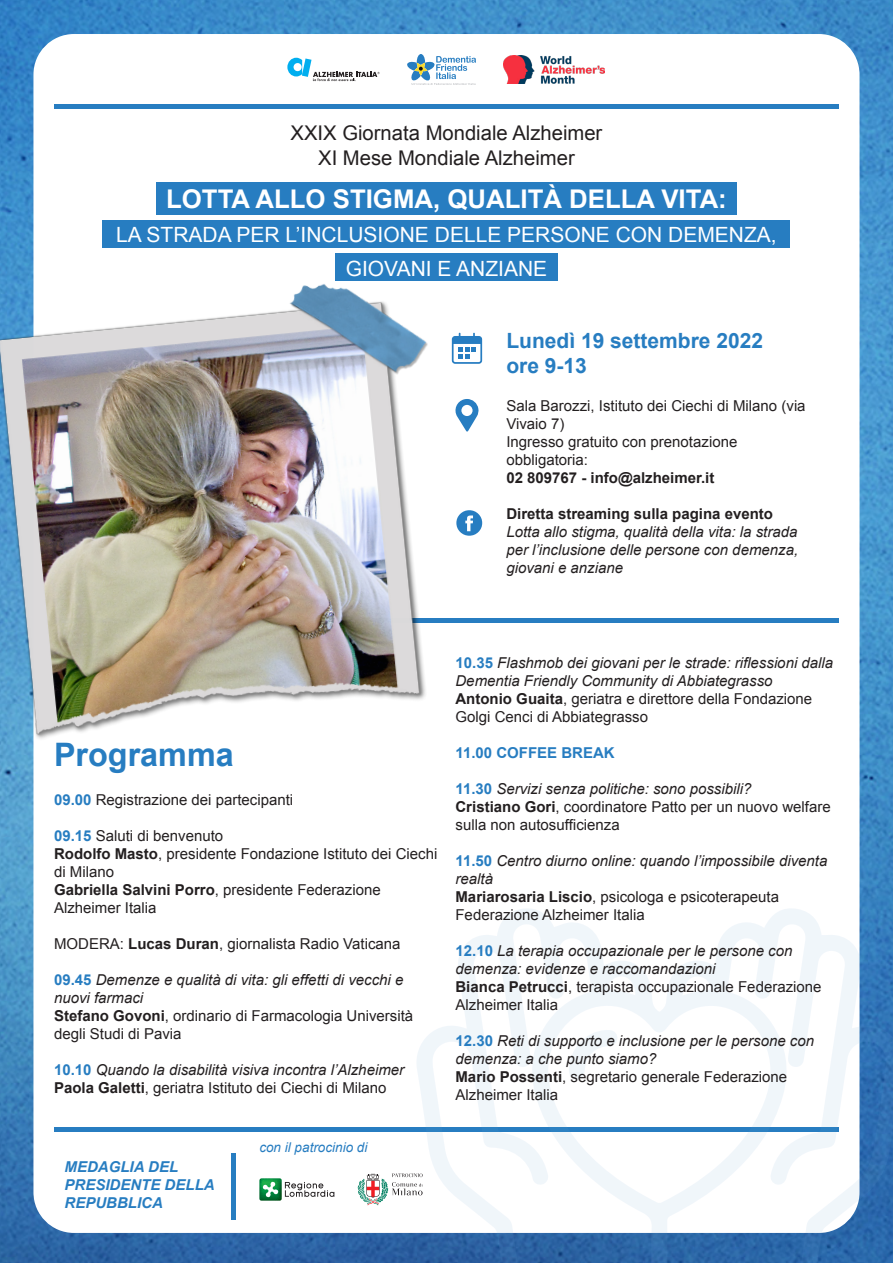
<style>
.page{position:relative;width:893px;height:1263px;background:#fff}
.page>*{position:absolute;margin:0;border:0;box-sizing:border-box;transform-origin:0 0}
.t1{font:700 32.4px "Arial";color:#277dc1}
.t2{font:700 25.8px "Arial";color:#fff}
.t3{font:21px "Arial";color:#fff}
.t4{font:700 21px "Arial";color:#277dc1}
.t5{font:20.25px "Arial";color:#231f20}
.t6{font:15px/18px "Arial";color:#231f20}
.t7{font:italic 15px/18px "Arial";color:#231f20}
.t8{font:italic 700 15px "Arial";color:#277dc1}
.t9{font:700 15px "Arial";color:#231f20}
.t10{font:700 15px "Arial";color:#277dc1}
.t11{font:italic 13.5px "Arial";color:#277dc1}
.s1{font-weight:700;font-style:normal}
.s2{font-weight:700;color:#277dc1}
.s3{font-weight:700}
.s4{font-weight:700;font-style:normal;color:#277dc1}
</style>
<div class="page">
<img style="left:0;top:0;width:893px;height:1263px">
<div style="left:33px;top:34px;width:826px;height:1199px;background:#fff;border-radius:40px"></div>
<div style="left:54px;top:104px;width:785px;height:5px;background:#277dc1"></div>
<div style="left:54px;top:618px;width:785px;height:5px;background:#277dc1"></div>
<div style="left:54px;top:1127px;width:785px;height:5px;background:#277dc1"></div>
<div style="left:231px;top:1153px;width:5px;height:67px;background:#277dc1"></div>
<div style="left:156px;top:182px;width:581px;height:32px;background:#277dc1"></div>
<div style="left:103px;top:221px;width:687px;height:27px;background:#277dc1"></div>
<div style="left:335px;top:254px;width:223px;height:27px;background:#277dc1"></div>
<svg style="left:476px;top:336px;width:6px;height:28px"></svg>
<svg style="left:476px;top:403px;width:3px;height:15px"></svg>
<img style="left:0;top:254px;width:476px;height:512px">
<svg style="left:456px;top:510px;width:26px;height:26px"></svg>
<svg style="left:412px;top:906px;width:481px;height:357px"></svg>
<svg style="left:569px;top:1030px;width:49px;height:50px"></svg>
<img style="left:503px;top:55px;width:101px;height:29px">
<svg style="left:407px;top:54px;width:69px;height:31px"></svg>
<svg style="left:287px;top:58px;width:93px;height:23px"></svg>
<svg style="left:358px;top:1173px;width:65px;height:32px"></svg>
<svg style="left:259px;top:1178px;width:75px;height:23px"></svg>
<p class="t5" style="left:291px;top:120px;width:313px">XXIX Giornata Mondiale Alzheimer</p>
<p class="t5" style="left:318px;top:144px;width:258px">XI Mese Mondiale Alzheimer</p>
<p class="t2" style="left:166px;top:182px;width:562px">LOTTA ALLO STIGMA, QUALITÀ DELLA VITA:</p>
<p class="t3" style="left:116px;top:221px;width:662px">LA STRADA PER L’INCLUSIONE DELLE PERSONE CON DEMENZA,</p>
<p class="t3" style="left:346px;top:255px;width:203px">GIOVANI E ANZIANE</p>
<p class="t4" style="left:506px;top:327px;width:258px">Lunedì 19 settembre 2022</p>
<p class="t4" style="left:506px;top:352px;width:82px">ore 9-13</p>
<p class="t6" style="left:506px;top:397px;width:301px">Sala Barozzi, Istituto dei Ciechi di Milano (via<br>Vivaio 7)</p>
<p class="t6" style="left:506px;top:433px;width:232px">Ingresso gratuito con prenotazione obbligatoria:</p>
<p class="t9" style="left:506px;top:468px;width:210px">02 809767 - info@alzheimer.it</p>
<p class="t7" style="left:506px;top:505px;width:293px"><span class="s1">Diretta streaming sulla pagina evento </span>Lotta allo stigma, qualità della vita: la strada per l’inclusione delle persone con demenza, giovani e anziane</p>
<p class="t1" style="left:54px;top:734px;width:181px">Programma</p>
<p class="t6" style="left:54px;top:791px;width:241px"><span class="s2">09.00</span> Registrazione dei partecipanti</p>
<p class="t6" style="left:54px;top:827px;width:171px"><span class="s2">09.15</span> Saluti di benvenuto</p>
<p class="t6" style="left:54px;top:845px;width:385px"><span class="s3">Rodolfo Masto</span>, presidente Fondazione Istituto dei Ciechi di Milano</p>
<p class="t6" style="left:54px;top:881px;width:328px"><span class="s3">Gabriella Salvini Porro</span>, presidente Federazione<br>Alzheimer Italia</p>
<p class="t6" style="left:54px;top:935px;width:348px">MODERA: <span class="s3">Lucas Duran</span>, giornalista Radio Vaticana</p>
<p class="t7" style="left:54px;top:971px;width:351px"><span class="s4">09.45</span> Demenze e qualità di vita: gli effetti di vecchi e nuovi farmaci</p>
<p class="t6" style="left:54px;top:1007px;width:361px"><span class="s3">Stefano Govoni</span>, ordinario di Farmacologia Università degli Studi di Pavia</p>
<p class="t7" style="left:54px;top:1061px;width:352px"><span class="s4">10.10</span> Quando la disabilità visiva incontra l’Alzheimer</p>
<p class="t6" style="left:54px;top:1079px;width:334px"><span class="s3">Paola Galetti</span>, geriatra Istituto dei Ciechi di Milano</p>
<p class="t8" style="left:65px;top:1157px;width:115px">MEDAGLIA DEL</p>
<p class="t8" style="left:65px;top:1175px;width:152px">PRESIDENTE DELLA</p>
<p class="t8" style="left:65px;top:1193px;width:100px">REPUBBLICA</p>
<p class="t11" style="left:259px;top:1138px;width:110px">con il patrocinio di</p>
<p class="t7" style="left:455px;top:653px;width:379px"><span class="s4">10.35</span> Flashmob dei giovani per le strade: riflessioni dalla<br>Dementia Friendly Community di Abbiategrasso</p>
<p class="t6" style="left:455px;top:689px;width:358px"><span class="s3">Antonio Guaita</span>, geriatra e direttore della Fondazione<br>Golgi Cenci di Abbiategrasso</p>
<p class="t10" style="left:455px;top:742px;width:161px">11.00 COFFEE BREAK</p>
<p class="t7" style="left:455px;top:779px;width:297px"><span class="s4">11.30</span> Servizi senza politiche: sono possibili?</p>
<p class="t6" style="left:455px;top:797px;width:377px"><span class="s3">Cristiano Gori</span>, coordinatore Patto per un nuovo welfare sulla non autosufficienza</p>
<p class="t7" style="left:455px;top:851px;width:373px"><span class="s4">11.50</span> Centro diurno online: quando l’impossibile diventa realtà</p>
<p class="t6" style="left:455px;top:887px;width:325px"><span class="s3">Mariarosaria Liscio</span>, psicologa e psicoterapeuta<br>Federazione Alzheimer Italia</p>
<p class="t7" style="left:455px;top:941px;width:338px"><span class="s4">12.10</span> La terapia occupazionale per le persone con demenza: evidenze e raccomandazioni</p>
<p class="t6" style="left:455px;top:977px;width:368px"><span class="s3">Bianca Petrucci</span>, terapista occupazionale Federazione<br>Alzheimer Italia</p>
<p class="t7" style="left:455px;top:1031px;width:360px"><span class="s4">12.30</span> Reti di supporto e inclusione per le persone con demenza: a che punto siamo?</p>
<p class="t6" style="left:455px;top:1067px;width:333px"><span class="s3">Mario Possenti</span>, segretario generale Federazione<br>Alzheimer Italia</p>
</div>
